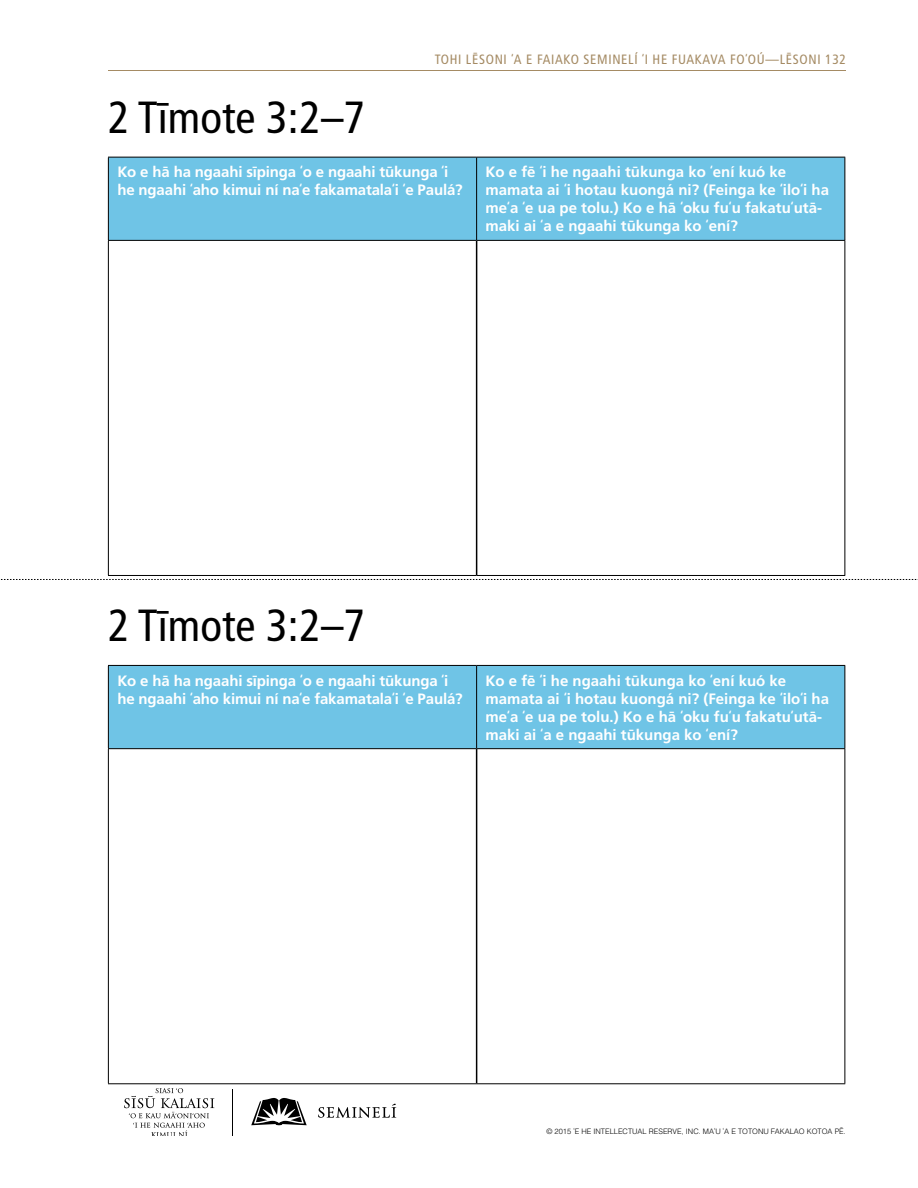
<style>
.page{position:relative;width:918px;height:1188px;background:#fff}
.page>*{position:absolute;margin:0;border:0;box-sizing:border-box;transform-origin:0 0}
.t1{font:condensed 45px "Frutigerlds Lat";color:#000}
.t2{font:700 15px/18px "Frutigerlds Lat";color:#fff}
.t3{font:condensed 13.5px "Frutigerlds Lat";letter-spacing:.05em;color:#a58b64}
.t4{font:300 7.5px "Helveticalds Lat";color:#000}
</style>
<div class="page">
<svg style="left:251px;top:1098px;width:56px;height:27px"></svg>
<hr style="left:232px;top:1089px;width:1px;height:46px;background:#000">
<svg style="left:124px;top:1088px;width:90px;height:47px"></svg>
<svg style="left:318px;top:1104px;width:78px;height:14px"></svg>
<hr style="left:108px;top:70px;width:738px;height:1px;background:#a58b64">
<div style="left:109px;top:158px;width:735px;height:82px;background:#6fc4e6"></div>
<hr style="left:476px;top:158px;width:1px;height:82px;background:#000">
<hr style="left:108px;top:241px;width:1px;height:334px;background:#000">
<hr style="left:844px;top:241px;width:1px;height:334px;background:#000">
<hr style="left:108px;top:575px;width:369px;height:1px;background:#000">
<hr style="left:477px;top:575px;width:368px;height:1px;background:#000">
<hr style="left:476px;top:241px;width:1px;height:334px;background:#000">
<hr style="left:108px;top:157px;width:369px;height:1px;background:#000">
<hr style="left:108px;top:158px;width:1px;height:82px;background:#000">
<hr style="left:477px;top:157px;width:368px;height:1px;background:#000">
<hr style="left:844px;top:158px;width:1px;height:82px;background:#000">
<hr style="left:108px;top:240px;width:369px;height:1px;background:#000">
<hr style="left:477px;top:240px;width:368px;height:1px;background:#000">
<div style="left:109px;top:666px;width:735px;height:82px;background:#6fc4e6"></div>
<hr style="left:476px;top:666px;width:1px;height:82px;background:#000">
<hr style="left:108px;top:749px;width:1px;height:334px;background:#000">
<hr style="left:844px;top:749px;width:1px;height:334px;background:#000">
<hr style="left:108px;top:1083px;width:369px;height:1px;background:#000">
<hr style="left:477px;top:1083px;width:368px;height:1px;background:#000">
<hr style="left:476px;top:749px;width:1px;height:334px;background:#000">
<hr style="left:108px;top:665px;width:369px;height:1px;background:#000">
<hr style="left:108px;top:666px;width:1px;height:82px;background:#000">
<hr style="left:477px;top:665px;width:368px;height:1px;background:#000">
<hr style="left:844px;top:666px;width:1px;height:82px;background:#000">
<hr style="left:108px;top:748px;width:369px;height:1px;background:#000">
<hr style="left:477px;top:748px;width:368px;height:1px;background:#000">
<svg style="left:1px;top:579px;width:917px;height:1px"></svg>
<p class="t3" style="left:435px;top:49px;width:413px">TOHI LĒSONI ʻA E FAIAKO SEMINELÍ ʻI HE FUAKAVA FOʻOÚ—LĒSONI 132</p>
<h1 class="t1" style="left:108px;top:82px;width:259px">2 Tīmote 3:2–7</h1>
<p class="t2" style="left:117px;top:163px;width:347px">Ko e hā ha ngaahi sīpinga ʻo e ngaahi tūkunga ʻi he ngaahi ʻaho kimui ní naʻe fakamatalaʻi ʻe Paulá?</p>
<p class="t2" style="left:486px;top:163px;width:345px">Ko e fē ʻi he ngaahi tūkunga ko ʻení kuó ke mamata ai ʻi hotau kuongá ni? (Feinga ke ʻiloʻi ha meʻa ʻe ua pe tolu.) Ko e hā ʻoku fuʻu fakatuʻutā&shy;maki ai ʻa e ngaahi tūkunga ko ʻení?</p>
<h1 class="t1" style="left:108px;top:591px;width:259px">2 Tīmote 3:2–7</h1>
<p class="t2" style="left:117px;top:671px;width:347px">Ko e hā ha ngaahi sīpinga ʻo e ngaahi tūkunga ʻi he ngaahi ʻaho kimui ní naʻe fakamatalaʻi ʻe Paulá?</p>
<p class="t2" style="left:486px;top:671px;width:345px">Ko e fē ʻi he ngaahi tūkunga ko ʻení kuó ke mamata ai ʻi hotau kuongá ni? (Feinga ke ʻiloʻi ha meʻa ʻe ua pe tolu.) Ko e hā ʻoku fuʻu fakatuʻutā&shy;maki ai ʻa e ngaahi tūkunga ko ʻení?</p>
<p class="t4" style="left:547px;top:1125px;width:301px">© 2015 ʻE HE INTELLECTUAL RESERVE, INC. MAʻU ʻA E TOTONU FAKALAO KOTOA PĒ.</p>
</div>
